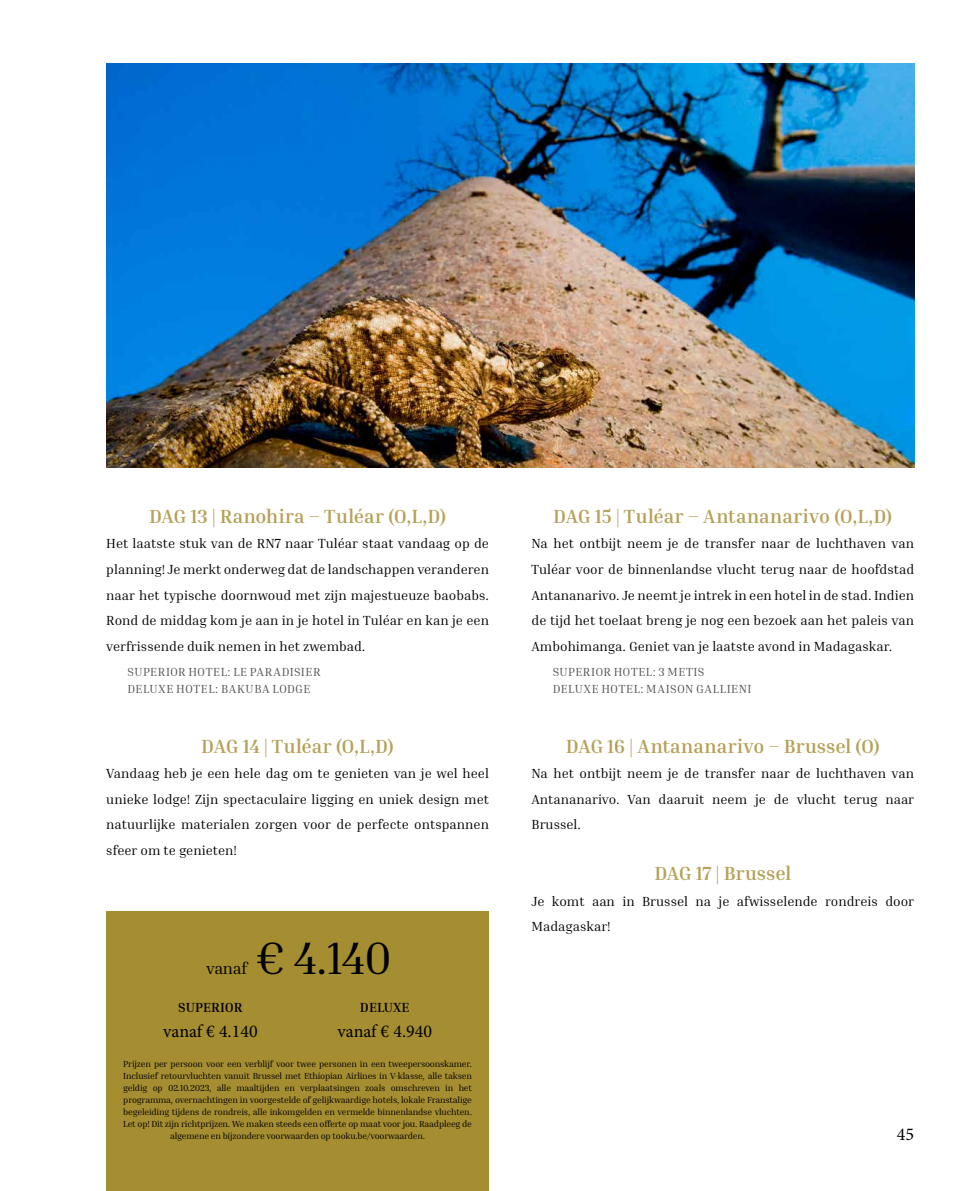
<style>
.page{position:relative;width:978px;height:1191px;background:#fff}
.page>*{position:absolute;margin:0;border:0;box-sizing:border-box;transform-origin:0 0}
.t1{font:46.5px "Inria Serif";color:#000}
.t2{font:700 19.5px "Inria Serif";letter-spacing:-.005em;color:#b6a158}
.t3{font:18px "Minion Pro";color:#000}
.t4{font:16.5px "Inria Serif";letter-spacing:-.02em;color:#000}
.t5{font:13.5px/25.5px "Inria Serif";color:#000;text-align:justify}
.t6{font:700 13.5px "Inria Serif";color:#000}
.t7{font:12px/16.5px "Inria Serif";letter-spacing:.045em;color:#565656}
.t8{font:9px/12px "Inria Serif";letter-spacing:-.02em;color:#000;text-align:center}
</style>
<div class="page">
<div style="left:106px;top:911px;width:383px;height:280px;background:#a58d31"></div>
<img style="left:106px;top:64px;width:808px;height:404px">
<h2 class="t2" style="left:149px;top:504px;width:299px">DAG 13 | Ranohira – Tuléar (O,L,D)</h2>
<p class="t5" style="left:106px;top:531px;width:384px">Het laatste stuk van de RN7 naar Tuléar staat vandaag op de planning! Je merkt onderweg dat de landschappen veranderen naar het typische doornwoud met zijn majestueuze baobabs.<br>Rond de middag kom je aan in je hotel in Tuléar en kan je een verfrissende duik nemen in het zwembad.</p>
<p class="t7" style="left:128px;top:663px;width:194px">SUPERIOR HOTEL: LE PARADISIER<br>DELUXE HOTEL: BAKUBA LODGE</p>
<h2 class="t2" style="left:201px;top:733px;width:194px">DAG 14 | Tuléar (O,L,D)</h2>
<p class="t5" style="left:106px;top:760px;width:384px">Vandaag heb je een hele dag om te genieten van je wel heel unieke lodge! Zijn spectaculaire ligging en uniek design met natuurlijke materialen zorgen voor de perfecte ontspannen sfeer om te genieten!</p>
<p class="t4" style="left:206px;top:957px;width:43px">vanaf</p>
<h1 class="t1" style="left:257px;top:928px;width:137px">€ 4.140</h1>
<p class="t6" style="left:178px;top:998px;width:66px">SUPERIOR</p>
<p class="t6" style="left:360px;top:998px;width:51px">DELUXE</p>
<h3 class="t3" style="left:163px;top:1019px;width:96px">vanaf € 4.140</h3>
<h3 class="t3" style="left:338px;top:1019px;width:96px">vanaf € 4.940</h3>
<p class="t8" style="left:123px;top:1057px;width:350px">Prijzen per persoon voor een verblijf voor twee personen in een tweepersoonskamer.<br>Inclusief retourvluchten vanuit Brussel met Ethiopian Airlines in V-klasse, alle taksen geldig op 02.10.2023, alle maaltijden en verplaatsingen zoals omschreven in het programma, overnachtingen in voorgestelde of gelijkwaardige hotels, lokale Franstalige begeleiding tijdens de rondreis, alle inkomgelden en vermelde binnenlandse vluchten.<br>Let op! Dit zijn richtprijzen. We maken steeds een offerte op maat voor jou. Raadpleeg de algemene en bijzondere voorwaarden op tooku.be/voorwaarden.</p>
<h2 class="t2" style="left:553px;top:504px;width:341px">DAG 15 | Tuléar – Antananarivo (O,L,D)</h2>
<p class="t5" style="left:531px;top:531px;width:384px">Na het ontbijt neem je de transfer naar de luchthaven van Tuléar voor de binnenlandse vlucht terug naar de hoofdstad Antananarivo. Je neemt je intrek in een hotel in de stad. Indien de tijd het toelaat breng je nog een bezoek aan het paleis van Ambohimanga. Geniet van je laatste avond in Madagaskar.</p>
<p class="t7" style="left:553px;top:663px;width:200px">SUPERIOR HOTEL: 3 METIS<br>DELUXE HOTEL: MAISON GALLIENI</p>
<h2 class="t2" style="left:566px;top:733px;width:316px">DAG 16 | Antananarivo – Brussel (O)</h2>
<p class="t5" style="left:531px;top:760px;width:384px">Na het ontbijt neem je de transfer naar de luchthaven van Antananarivo. Van daaruit neem je de vlucht terug naar Brussel.</p>
<h2 class="t2" style="left:654px;top:861px;width:138px">DAG 17 | Brussel</h2>
<p class="t5" style="left:531px;top:888px;width:384px">Je komt aan in Brussel na je afwisselende rondreis door<br>Madagaskar!</p>
<h3 class="t3" style="left:897px;top:1122px;width:19px">45</h3>
</div>
